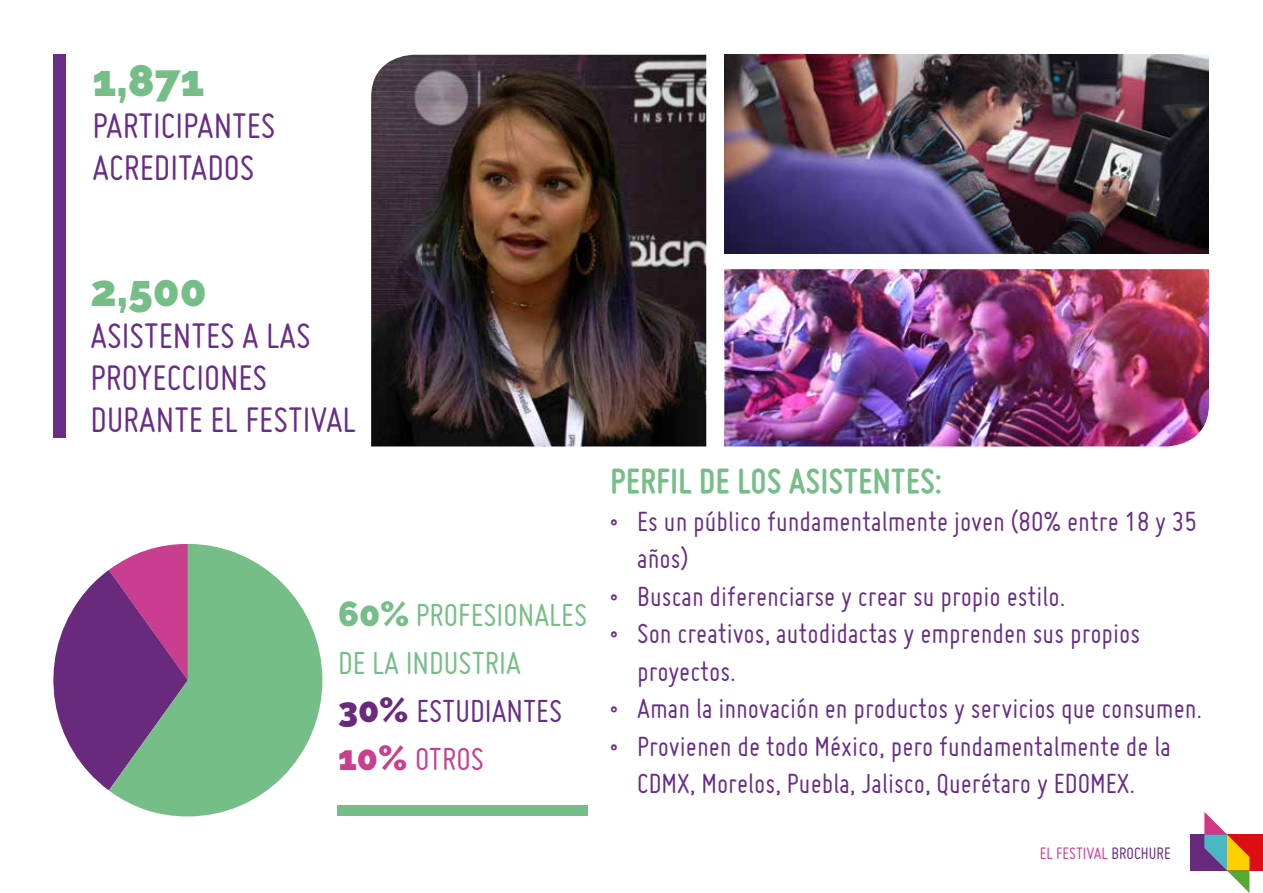
<style>
.page{position:relative;width:1263px;height:893px;background:#fff}
.page>*{position:absolute;margin:0;border:0;box-sizing:border-box;transform-origin:0 0}
.t1{font:900 43.95px "Raleway";color:#76be87}
.t2{font:38.4px/42.2px "Miso";color:#692d87}
.t3{font:700 37.5px "Miso";letter-spacing:.015em;color:#76be87}
.t4{font:34.5px/48px "Miso";color:#76be87}
.t5{font:30px/37.5px "Miso";color:#692d87}
.t6{font:18px "Miso";color:#d53f8f}
.s1{font-family:"Raleway";font-weight:900}
.s2{font-family:"Raleway";font-weight:900;color:#69297d}
.s3{color:#692d87}
.s4{font-family:"Raleway";font-weight:900;color:#c93e8f}
.s5{color:#c93e8f}
</style>
<div class="page">
<div style="left:1191px;top:834px;width:36px;height:36px;background:#69297d"></div>
<div style="left:1227px;top:834px;width:36px;height:36px;background:#dc0d15"></div>
<svg style="left:1204px;top:812px;width:45px;height:81px"></svg>
<img style="left:724px;top:54px;width:485px;height:199px">
<div style="left:337px;top:805px;width:250px;height:11px;background:#76be87"></div>
<div style="left:53px;top:54px;width:13px;height:384px;background:#692d87"></div>
<svg style="left:53px;top:570px;width:56px;height:220px"></svg>
<svg style="left:109px;top:544px;width:213px;height:272px;fill:#76be87"></svg>
<img style="left:371px;top:55px;width:335px;height:391px">
<img style="left:724px;top:269px;width:485px;height:177px">
<h1 class="t1" style="left:92px;top:55px;width:114px">1,871</h1>
<p class="t2" style="left:92px;top:104px;width:185px">PARTICIPANTES<br>ACREDITADOS</p>
<h1 class="t1" style="left:91px;top:265px;width:118px">2,500</h1>
<p class="t2" style="left:91px;top:314px;width:267px">ASISTENTES A LAS<br>PROYECCIONES<br>DURANTE EL FESTIVAL</p>
<p class="t4" style="left:338px;top:591px;width:251px"><span class="s1">60%</span> PROFESIONALES<br>DE LA INDUSTRIA<br><span class="s2">30%</span> <span class="s3">ESTUDIANTES<br></span><span class="s4">10%</span> <span class="s5">OTROS</span></p>
<p class="t3" style="left:610px;top:460px;width:333px">PERFIL DE LOS ASISTENTES:</p>
<p class="t5" style="left:637px;top:502px;width:561px;text-indent:-27px">• Es un público fundamentalmente joven (80% entre 18 y 35 años)</p>
<p class="t5" style="left:610px;top:577px;width:457px">• Buscan diferenciarse y crear su propio estilo.</p>
<p class="t5" style="left:637px;top:614px;width:505px;text-indent:-27px">• Son creativos, autodidactas y emprenden sus propios proyectos.</p>
<p class="t5" style="left:610px;top:689px;width:593px">• Aman la innovación en productos y servicios que consumen.</p>
<p class="t5" style="left:610px;top:727px;width:562px;text-align:center">• Provienen de todo México, pero fundamentalmente de la<br>CDMX, Morelos, Puebla, Jalisco, Querétaro y EDOMEX.</p>
<p class="t6" style="left:1040px;top:844px;width:132px">EL FESTIVAL <span class="s3">BROCHURE</span></p>
</div>
